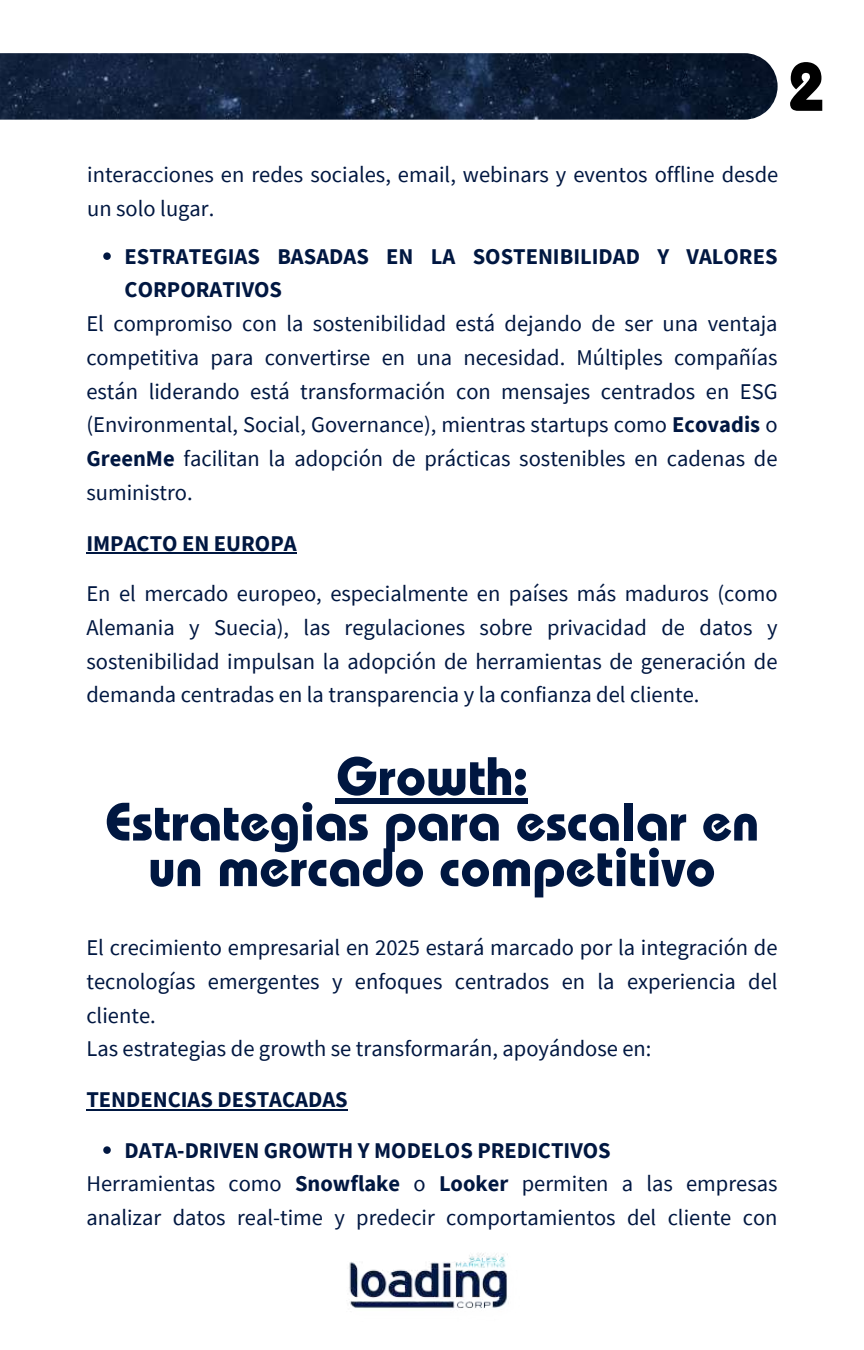
<style>
.page{position:relative;width:864px;height:1350px;background:#fff}
.page>*{position:absolute;margin:0;border:0;box-sizing:border-box;transform-origin:0 0}
.t1{font:700 68.4px "Bauhaus Pro";color:#000}
.t2{font:700 54px/45.4px "Bauhaus Pro";color:#001741;text-align:center}
.t3{font:22.5px/33.8px "Source Sans Pro";color:#001741}
.t4{font:700 22.5px/33.8px "Source Sans Pro";color:#001741}
.s1{font-weight:700}
</style>
<div class="page">
<img style="left:349px;top:1253px;width:160px;height:55px">
<img style="left:0;top:53px;width:778px;height:67px">
<svg style="left:103px;top:252px;width:8px;height:8px"></svg>
<hr style="left:86px;top:552px;width:211px;height:2px;background:#001741">
<div style="left:336px;top:798px;width:192px;height:5px;background:#001741"></div>
<hr style="left:86px;top:1109px;width:262px;height:2px;background:#001741">
<svg style="left:103px;top:1146px;width:8px;height:8px"></svg>
<h1 class="t1" style="left:787px;top:63px;width:40px">2</h1>
<p class="t3" style="left:87px;top:157px;width:693px">interacciones en redes sociales, email, webinars y eventos offline desde un solo lugar.</p>
<p class="t4" style="left:125px;top:239px;width:654px">ESTRATEGIAS BASADAS EN LA SOSTENIBILIDAD Y VALORES<br>CORPORATIVOS</p>
<p class="t3" style="left:86px;top:306px;width:693px;text-align:justify">El compromiso con la sostenibilidad está dejando de ser una ventaja competitiva para convertirse en una necesidad. Múltiples compañías están liderando está transformación con mensajes centrados en ESG (Environmental, Social, Governance), mientras startups como <span class="s1">Ecovadis</span> o <span class="s1">GreenMe</span> facilitan la adopción de prácticas sostenibles en cadenas de suministro.</p>
<p class="t4" style="left:86px;top:526px;width:212px">IMPACTO EN EUROPA</p>
<p class="t3" style="left:86px;top:576px;width:693px;text-align:justify">En el mercado europeo, especialmente en países más maduros (como Alemania y Suecia), las regulaciones sobre privacidad de datos y sostenibilidad impulsan la adopción de herramientas de generación de demanda centradas en la transparencia y la confianza del cliente.</p>
<h2 class="t2" style="left:105px;top:761px;width:656px">Growth:<br>Estrategias para escalar en un mercado competitivo</h2>
<p class="t3" style="left:86px;top:930px;width:693px">El crecimiento empresarial en 2025 estará marcado por la integración de tecnologías emergentes y enfoques centrados en la experiencia del cliente.<br>Las estrategias de growth se transformarán, apoyándose en:</p>
<p class="t4" style="left:86px;top:1082px;width:263px">TENDENCIAS DESTACADAS</p>
<p class="t3" style="left:86px;top:1133px;width:693px;text-indent:38px"><span class="s1">DATA-DRIVEN GROWTH Y MODELOS PREDICTIVOS<br></span>Herramientas como <span class="s1">Snowflake</span> o <span class="s1">Looker</span> permiten a las empresas analizar datos real-time y predecir comportamientos del cliente con</p>
</div>
